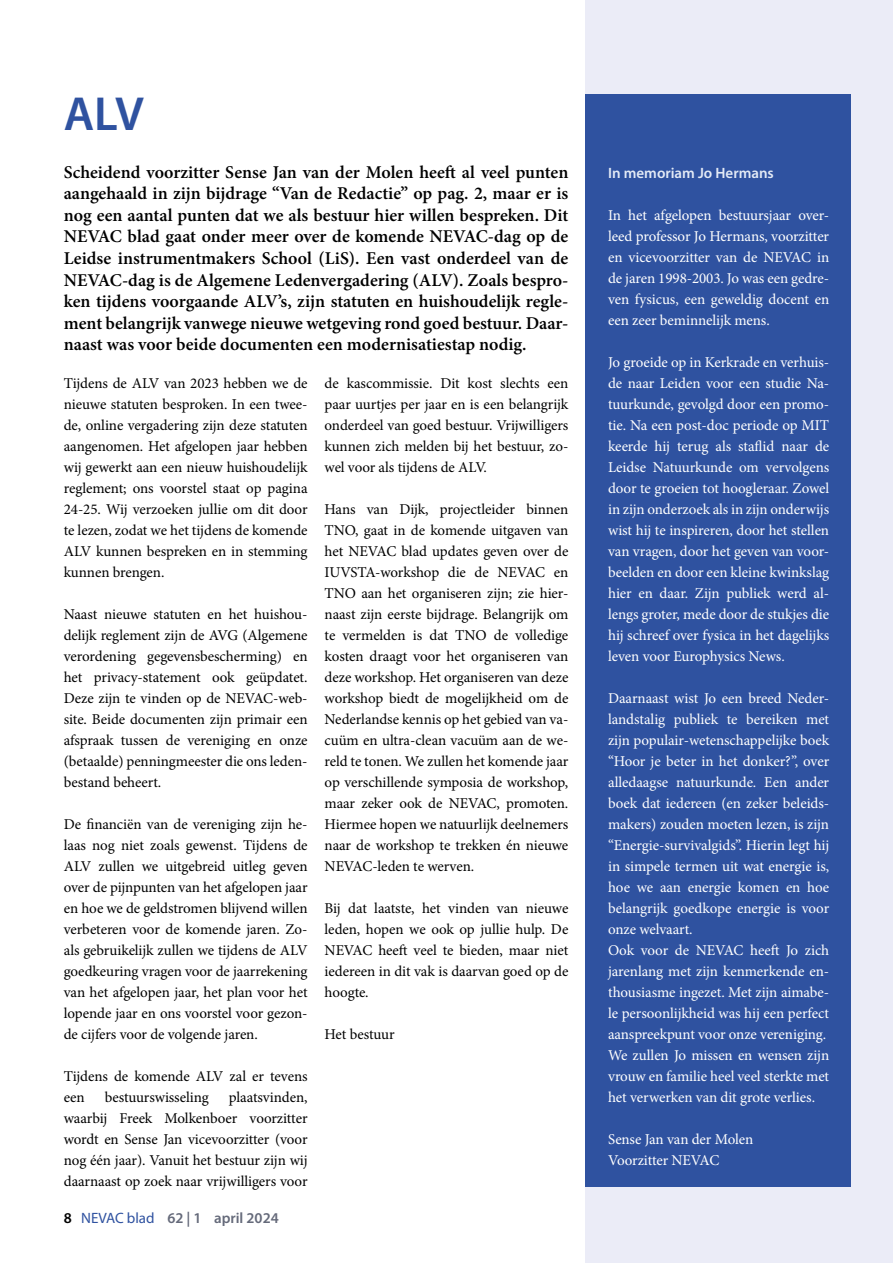
<style>
.page{position:relative;width:893px;height:1263px;background:#fff}
.page>*{position:absolute;margin:0;border:0;box-sizing:border-box;transform-origin:0 0}
.t1{font:600 48px "Myriad Pro";color:#2f52a0}
.t2{font:600 18px/21.6px "Minion Pro";color:#000;text-align:justify}
.t3{font:15px/21px "Minion Pro";letter-spacing:-.005em;color:#000;text-align:justify}
.t4{font:15px/21px "Minion Pro";letter-spacing:-.005em;color:#fff;text-align:justify}
.t5{font:600 15px "Myriad Pro";color:#656a7a}
.t6{font:600 15px "Myriad Pro";color:#e3eaf6}
.s1{color:#000}
.s2{font-weight:400;color:#2f52a0}
</style>
<div class="page">
<div style="left:585px;top:0;width:308px;height:1263px;background:#ebecf7"></div>
<div style="left:585px;top:94px;width:265px;height:1092px;background:#2f52a0"></div>
<h1 class="t1" style="left:64px;top:83px;width:82px">ALV</h1>
<p class="t2" style="left:64px;top:161px;width:506px">Scheidend voorzitter Sense Jan van der Molen heeft al veel punten aangehaald in zijn bijdrage “Van de Redactie” op pag. 2, maar er is nog een aantal punten dat we als bestuur hier willen bespreken. Dit NEVAC blad gaat onder meer over de komende NEVAC-dag op de Leidse instrumentmakers School (LiS). Een vast onderdeel van de NEVAC-dag is de Algemene Ledenvergadering (ALV). Zoals bespro&shy;ken tijdens voorgaande ALV’s, zijn statuten en huishoudelijk regle&shy;ment belangrijk vanwege nieuwe wetgeving rond goed bestuur. Daar&shy;naast was voor beide documenten een modernisatiestap nodig.</p>
<p class="t6" style="left:608px;top:163px;width:167px">In memoriam Jo Hermans</p>
<p class="t4" style="left:608px;top:204px;width:223px">In het afgelopen bestuursjaar over&shy;leed professor Jo Hermans, voorzitter en vicevoorzitter van de NEVAC in de jaren 1998-2003. Jo was een gedre&shy;ven fysicus, een geweldig docent en een zeer beminnelijk mens.</p>
<p class="t4" style="left:608px;top:351px;width:223px">Jo groeide op in Kerkrade en verhuis&shy;de naar Leiden voor een studie Na&shy;tuurkunde, gevolgd door een promo&shy;tie. Na een post-doc periode op MIT keerde hij terug als staflid naar de Leidse Natuurkunde om vervolgens door te groeien tot hoogleraar. Zowel in zijn onderzoek als in zijn onderwijs wist hij te inspireren, door het stellen van vragen, door het geven van voor&shy;beelden en door een kleine kwinkslag hier en daar. Zijn publiek werd al&shy;lengs groter, mede door de stukjes die hij schreef over fysica in het dagelijks leven voor Europhysics News.</p>
<p class="t4" style="left:608px;top:687px;width:223px;text-align:left">Daarnaast wist Jo een breed Neder&shy;landstalig publiek te bereiken met zijn populair-wetenschappelijke boek “Hoor je beter in het donker?”, over alledaagse natuurkunde. Een ander boek dat iedereen (en zeker beleids&shy;makers) zouden moeten lezen, is zijn “Energie-survivalgids”. Hierin legt hij in simpele termen uit wat energie is, hoe we aan energie komen en hoe belangrijk goedkope energie is voor onze welvaart.<br>Ook voor de NEVAC heeft Jo zich jarenlang met zijn kenmerkende en&shy;thousiasme ingezet. Met zijn aimabe&shy;le persoonlijkheid was hij een perfect aanspreekpunt voor onze vereniging.<br>We zullen Jo missen en wensen zijn vrouw en familie heel veel sterkte met het verwerken van dit grote verlies.</p>
<p class="t4" style="left:608px;top:1128px;width:147px">Sense Jan van der Molen<br>Voorzitter NEVAC</p>
<p class="t3" style="left:64px;top:372px;width:245px">Tijdens de ALV van 2023 hebben we de nieuwe statuten besproken. In een twee&shy;de, online vergadering zijn deze statuten aangenomen. Het afgelopen jaar hebben wij gewerkt aan een nieuw huishoudelijk reglement; ons voorstel staat op pagina 24-25. Wij verzoeken jullie om dit door te lezen, zodat we het tijdens de komende ALV kunnen bespreken en in stemming kunnen brengen.</p>
<p class="t3" style="left:64px;top:603px;width:245px">Naast nieuwe statuten en het huishou&shy;delijk reglement zijn de AVG (Algemene verordening gegevensbescherming) en het privacy-statement ook geüpdatet.<br>Deze zijn te vinden op de NEVAC-web&shy;site. Beide documenten zijn primair een afspraak tussen de vereniging en onze (betaalde) penningmeester die ons leden&shy;bestand beheert.</p>
<p class="t3" style="left:64px;top:813px;width:245px">De financiën van de vereniging zijn he&shy;laas nog niet zoals gewenst. Tijdens de ALV zullen we uitgebreid uitleg geven over de pijnpunten van het afgelopen jaar en hoe we de geldstromen blijvend willen verbeteren voor de komende jaren. Zo&shy;als gebruikelijk zullen we tijdens de ALV goedkeuring vragen voor de jaarrekening van het afgelopen jaar, het plan voor het lopende jaar en ons voorstel voor gezon&shy;de cijfers voor de volgende jaren.</p>
<p class="t3" style="left:64px;top:1065px;width:245px">Tijdens de komende ALV zal er tevens een</p>
<p class="t3" style="left:325px;top:372px;width:245px">de kascommissie. Dit kost slechts een paar uurtjes per jaar en is een belangrijk onderdeel van goed bestuur. Vrijwilligers kunnen zich melden bij het bestuur, zo&shy;wel voor als tijdens de ALV.</p>
<p class="t3" style="left:325px;top:498px;width:245px">Hans van Dijk, projectleider binnen TNO, gaat in de komende uitgaven van het NEVAC blad updates geven over de IUVSTA-workshop die de NEVAC en TNO aan het organiseren zijn; zie hier&shy;naast zijn eerste bijdrage. Belangrijk om te vermelden is dat TNO de volledige kosten draagt voor het organiseren van deze workshop. Het organiseren van deze workshop biedt de mogelijkheid om de Nederlandse kennis op het gebied van va&shy;cuüm en ultra-clean vacuüm aan de we&shy;reld te tonen. We zullen het komende jaar op verschillende symposia de workshop, maar zeker ook de NEVAC, promoten.<br>Hiermee hopen we natuurlijk deelnemers naar de workshop te trekken én nieuwe NEVAC-leden te werven.</p>
<p class="t3" style="left:325px;top:897px;width:245px">Bij dat laatste, het vinden van nieuwe leden, hopen we ook op jullie hulp. De NEVAC heeft veel te bieden, maar niet iedereen in dit vak is daarvan goed op de hoogte.</p>
<p class="t3" style="left:325px;top:1023px;width:72px">Het bestuur</p>
<p class="t3" style="left:64px;top:1086px;width:245px;text-indent:165px">plaatsvinden, waarbij Freek Molkenboer voorzitter wordt en Sense Jan vicevoorzitter (voor nog één jaar). Vanuit het bestuur zijn wij daarnaast op zoek naar vrijwilligers voor</p>
<p class="t3" style="left:105px;top:1086px;width:106px">bestuurswisseling</p>
<p class="t5" style="left:64px;top:1208px;width:216px"><span class="s1">8</span> <span class="s2">NEVAC blad</span> 62 | 1 april 2024</p>
</div>
